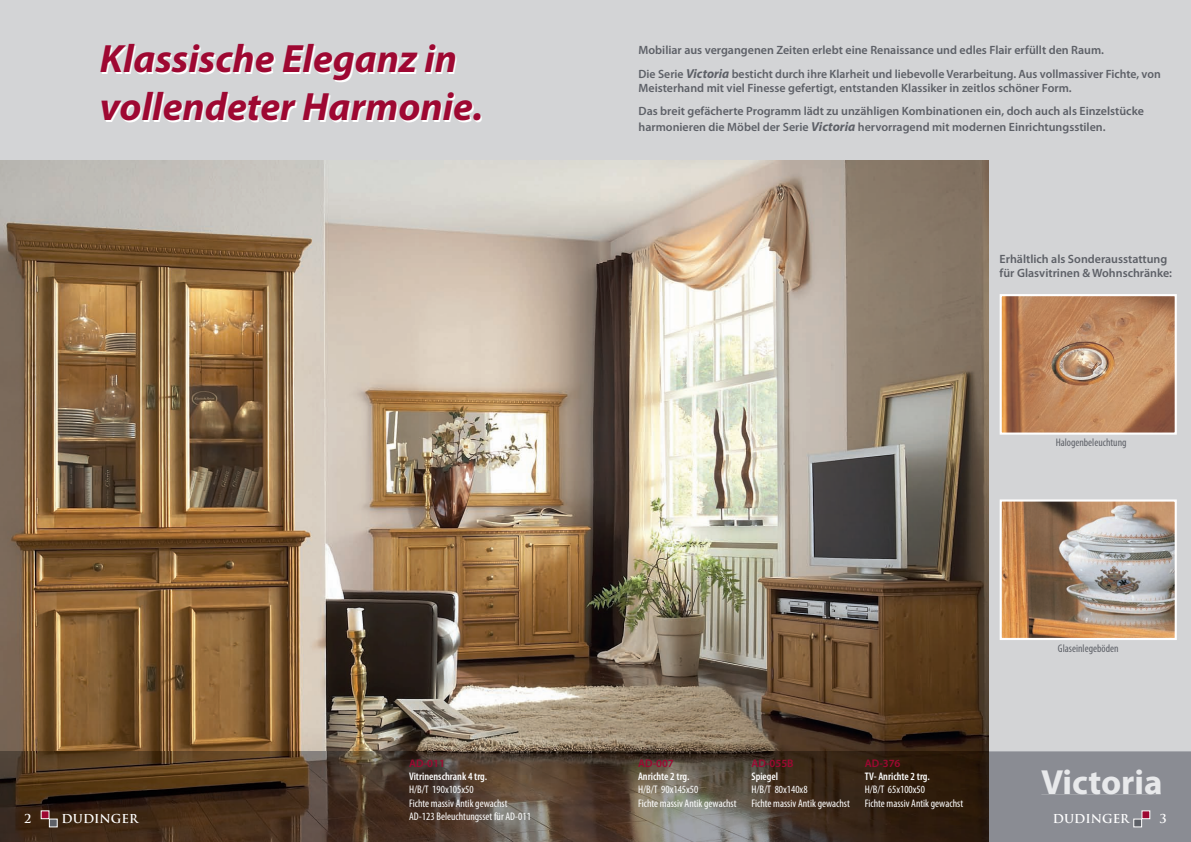
<style>
.page{position:relative;width:1191px;height:842px;background:#fff}
.page>*{position:absolute;margin:0;border:0;box-sizing:border-box;transform-origin:0 0}
.t1{font:italic 700 39.6px/47.5px "Myriad Pro";color:#9e0832}
.t2{font:700 35px "Myriad Pro";color:#e8e9eb}
.t3{font:600 12px/24.1px "Myriad Pro";color:#5d6067}
.t4{font:700 12px "Trajan Pro";color:#fff}
.t5{font:condensed 11px/13.2px "Myriad Pro";color:#fff}
.t6{font:600 condensed 11px "Myriad Pro";color:#fff}
.t7{font:condensed 11px "Myriad Pro";color:#5d6067}
.t8{font:600 11px "Myriad Pro";color:#9e0832}
.s1{font-weight:700;font-style:italic;font-size:13px}
</style>
<div class="page">
<div style="left:0;top:0;width:1191px;height:751px;background:#d3d4d6"></div>
<img style="left:0;top:160px;width:988px;height:682px">
<div style="left:988px;top:751px;width:203px;height:91px;background:#8a8c93"></div>
<div style="left:49px;top:818px;width:9px;height:9px;background:#5d6067;border:1px solid #fff"></div>
<div style="left:41px;top:810px;width:9px;height:9px;background:#9e0832;border:1px solid #fff"></div>
<div style="left:1041px;top:769px;width:119px;height:25px;background:#8a8c93"></div>
<div style="left:1133px;top:818px;width:9px;height:9px;background:#5d6067;border:1px solid #fff"></div>
<div style="left:1141px;top:810px;width:9px;height:9px;background:#9e0832;border:1px solid #fff"></div>
<img style="left:1002px;top:297px;width:171px;height:135px">
<div style="left:999px;top:294px;width:177px;height:141px;border:2px solid #fff"></div>
<img style="left:1002px;top:502px;width:171px;height:135px">
<div style="left:999px;top:499px;width:177px;height:141px;border:2px solid #fff"></div>
<h1 class="t1" style="left:100px;top:36px;width:385px">Klassische Eleganz in vollendeter Harmonie.</h1>
<p class="t4" style="left:24px;top:811px;width:9px">2</p>
<p class="t4" style="left:62px;top:811px;width:78px">DUDINGER</p>
<p class="t8" style="left:409px;top:756px;width:37px">AD-011</p>
<p class="t6" style="left:409px;top:770px;width:80px">Vitrinenschrank 4 trg.</p>
<p class="t5" style="left:409px;top:783px;width:123px">H/B/T 190x105x50<br>Fichte massiv Antik gewachst<br>AD-123 Beleuchtungsset für AD-011</p>
<p class="t3" style="left:638px;top:37px;width:524px">Mobiliar aus vergangenen Zeiten erlebt eine Renaissance und edles Flair erfüllt den Raum.<br>Die Serie <span class="s1">Victoria</span> besticht durch ihre Klarheit und liebevolle Verarbeitung. Aus vollmassiver Fichte, von</p>
<p class="t3" style="left:638px;top:76px;width:507px;line-height:22.9px">Meisterhand mit viel Finesse gefertigt, entstanden Klassiker in zeitlos schöner Form.<br>Das breit gefächerte Programm lädt zu unzähligen Kombinationen ein, doch auch als Einzelstücke</p>
<p class="t3" style="left:638px;top:114px;width:468px">harmonieren die Möbel der Serie <span class="s1">Victoria</span> hervorragend mit modernen Einrichtungsstilen.</p>
<p class="t3" style="left:999px;top:251px;width:174px;line-height:14.4px">Erhältlich als Sonderausstattung für Glasvitrinen &amp; Wohnschränke:</p>
<p class="t7" style="left:1055px;top:436px;width:72px">Halogenbeleuchtung</p>
<p class="t8" style="left:638px;top:756px;width:37px">AD-007</p>
<p class="t6" style="left:638px;top:770px;width:53px">Anrichte 2 trg.</p>
<p class="t5" style="left:638px;top:783px;width:100px">H/B/T 90x145x50<br>Fichte massiv Antik gewachst</p>
<p class="t8" style="left:751px;top:756px;width:44px">AD-055B</p>
<p class="t6" style="left:751px;top:770px;width:28px">Spiegel</p>
<p class="t5" style="left:751px;top:783px;width:100px">H/B/T 80x140x8<br>Fichte massiv Antik gewachst</p>
<p class="t8" style="left:864px;top:756px;width:37px">AD-376</p>
<p class="t6" style="left:864px;top:770px;width:67px">TV- Anrichte 2 trg.</p>
<p class="t5" style="left:864px;top:783px;width:100px">H/B/T 65x100x50<br>Fichte massiv Antik gewachst</p>
<p class="t7" style="left:1058px;top:641px;width:62px">Glaseinlegeböden</p>
<h2 class="t2" style="left:1041px;top:762px;width:123px">Victoria</h2>
<p class="t4" style="left:1052px;top:811px;width:78px">DUDINGER</p>
<p class="t4" style="left:1159px;top:811px;width:9px">3</p>
</div>
